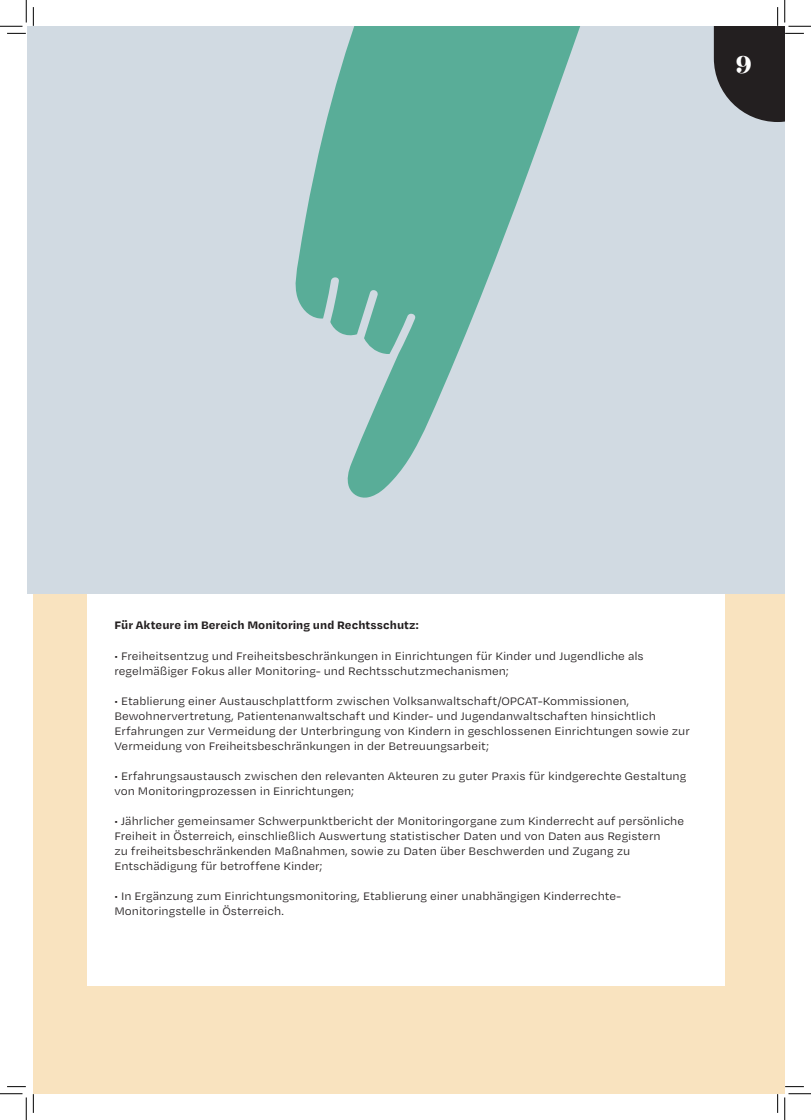
<style>
.page{position:relative;width:811px;height:1120px;background:#fff}
.page>*{position:absolute;margin:0;border:0;box-sizing:border-box;transform-origin:0 0}
.t1{font:900 25px "Temeraire Display";color:#fff}
.Headline__Black__90{font:12.5px/15px "Degular Text";color:#231f20}
.Headline__Black__90-2{font:700 12.5px "Degular Text";letter-spacing:.005em;color:#231f20}
</style>
<div class="page">
<div style="left:33px;top:26px;width:752px;height:1067px;background:#f9e3bf"></div>
<div style="left:86px;top:26px;width:638px;height:959px;background:#fff"></div>
<div style="left:27px;top:26px;width:758px;height:567px;background:#d1dae2"></div>
<svg style="left:295px;top:26px;width:285px;height:472px;fill:#59ad98"></svg>
<svg style="left:7px;top:33px;width:19px;height:1px"></svg>
<svg style="left:33px;top:7px;width:1px;height:19px"></svg>
<svg style="left:33px;top:1093px;width:1px;height:19px"></svg>
<svg style="left:777px;top:1093px;width:1px;height:19px"></svg>
<svg style="left:0;top:0;width:27px;height:27px"></svg>
<svg style="left:0;top:1093px;width:27px;height:26px"></svg>
<svg style="left:714px;top:0;width:97px;height:122px"></svg>
<svg style="left:784px;top:1093px;width:27px;height:26px"></svg>
<h1 class="t1" style="left:736px;top:48px;width:18px">9</h1>
<p class="Headline__Black__90-2" style="left:114px;top:616px;width:306px">Für Akteure im Bereich Monitoring und Rechtsschutz:</p>
<p class="Headline__Black__90" style="left:114px;top:647px;width:531px">• Freiheitsentzug und Freiheitsbeschränkungen in Einrichtungen für Kinder und Jugendliche als regelmäßiger Fokus aller Monitoring- und Rechtsschutzmechanismen;</p>
<p class="Headline__Black__90" style="left:114px;top:692px;width:577px">• Etablierung einer Austauschplattform zwischen Volksanwaltschaft/OPCAT-Kommissionen, Bewohnervertretung, Patientenanwaltschaft und Kinder- und Jugendanwaltschaften hinsichtlich Erfahrungen zur Vermeidung der Unterbringung von Kindern in geschlossenen Einrichtungen sowie zur Vermeidung von Freiheitsbeschränkungen in der Betreuungsarbeit;</p>
<p class="Headline__Black__90" style="left:114px;top:767px;width:573px">• Erfahrungsaustausch zwischen den relevanten Akteuren zu guter Praxis für kindgerechte Gestaltung von Monitoringprozessen in Einrichtungen;</p>
<p class="Headline__Black__90" style="left:114px;top:812px;width:571px">• Jährlicher gemeinsamer Schwerpunktbericht der Monitoringorgane zum Kinderrecht auf persönliche Freiheit in Österreich, einschließlich Auswertung statistischer Daten und von Daten aus Registern<br>zu freiheitsbeschränkenden Maßnahmen, sowie zu Daten über Beschwerden und Zugang zu Entschädigung für betroffene Kinder;</p>
<p class="Headline__Black__90" style="left:114px;top:887px;width:508px">• In Ergänzung zum Einrichtungsmonitoring, Etablierung einer unabhängigen Kinderrechte-<br>Monitoringstelle in Österreich.</p>
</div>
